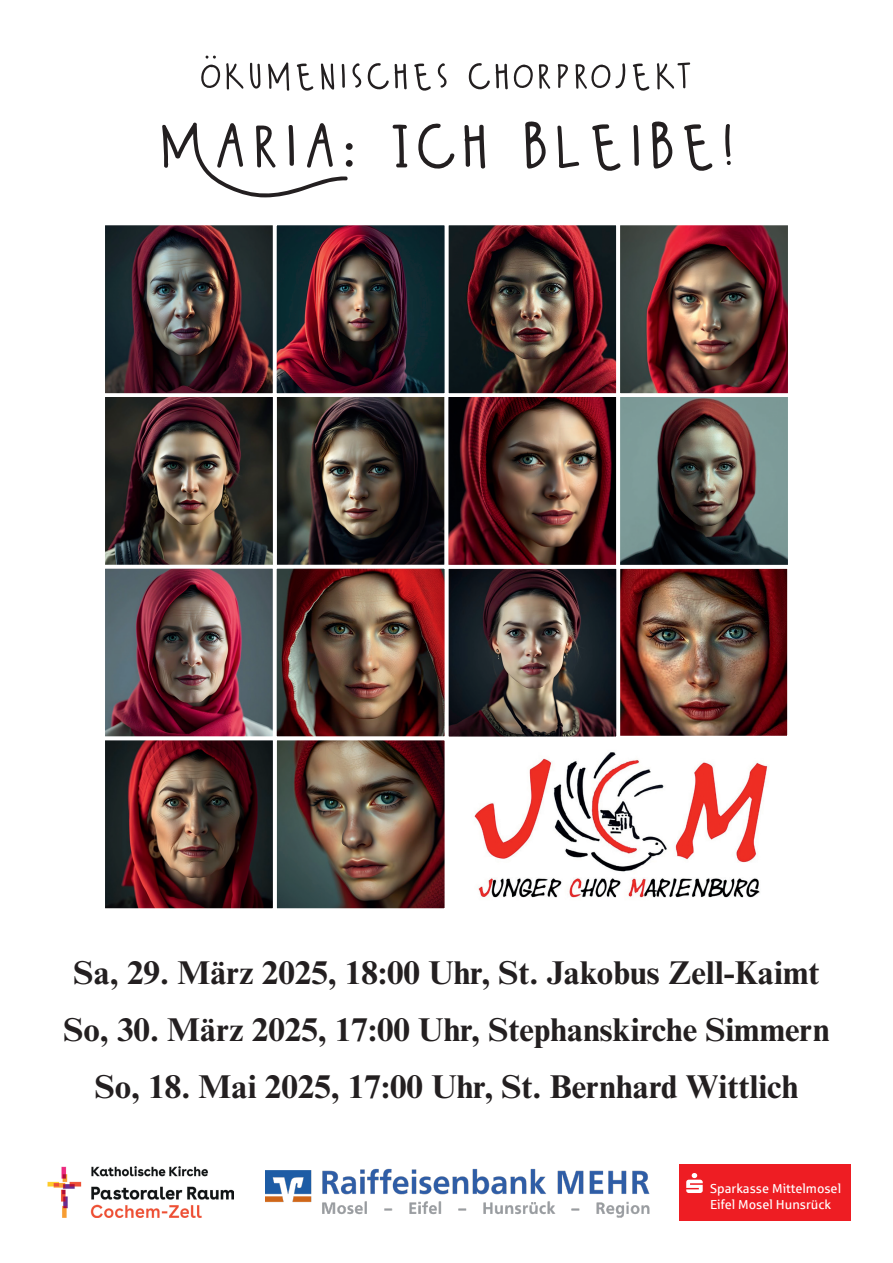
<style>
.page{position:relative;width:893px;height:1263px;background:#fff}
.page>*{position:absolute;margin:0;border:0;box-sizing:border-box;transform-origin:0 0}
.t1{font:90px "Wildy Sans";color:#231f20}
.t2{font:52.5px "Wildy Sans";color:#231f20}
.t3{font:700 33px "Times New Roman MT Std";color:#231f20}
.t4{font:13.05px/15.6px "Sparkasse Rg";color:#fff}
</style>
<div class="page">
<img style="left:106px;top:226px;width:681px;height:509px">
<div style="left:616px;top:565px;width:175px;height:175px;border:4px solid #fff"></div>
<div style="left:445px;top:565px;width:175px;height:175px;border:4px solid #fff"></div>
<div style="left:101px;top:393px;width:176px;height:176px;border:4px solid #fff"></div>
<div style="left:445px;top:393px;width:175px;height:176px;border:4px solid #fff"></div>
<div style="left:101px;top:565px;width:176px;height:175px;border:4px solid #fff"></div>
<div style="left:273px;top:565px;width:175px;height:175px;border:4px solid #fff"></div>
<img style="left:106px;top:741px;width:337px;height:166px">
<div style="left:273px;top:736px;width:175px;height:176px;border:4px solid #fff"></div>
<div style="left:616px;top:393px;width:176px;height:176px;border:4px solid #fff"></div>
<div style="left:445px;top:221px;width:175px;height:176px;border:4px solid #fff"></div>
<div style="left:101px;top:221px;width:176px;height:176px;border:4px solid #fff"></div>
<div style="left:616px;top:221px;width:176px;height:176px;border:4px solid #fff"></div>
<div style="left:273px;top:221px;width:175px;height:176px;border:4px solid #fff"></div>
<div style="left:101px;top:736px;width:176px;height:176px;border:4px solid #fff"></div>
<img style="left:474px;top:752px;width:294px;height:146px">
<img style="left:47px;top:1166px;width:186px;height:51px">
<img style="left:265px;top:1168px;width:385px;height:49px">
<div style="left:679px;top:1164px;width:171px;height:56px;background:#ee1d23"></div>
<svg style="left:686px;top:1173px;width:17px;height:20px"></svg>
<p class="t2" style="left:199px;top:51px;width:496px">ökumenisches chorprojekt</p>
<p class="t1" style="left:156px;top:104px;width:583px">Maria: Ich bleibe!</p>
<p class="t3" style="left:74px;top:952px;width:747px">Sa, 29. März 2025, 18:00 Uhr, St. Jakobus Zell-Kaimt</p>
<p class="t3" style="left:63px;top:1009px;width:767px">So, 30. März 2025, 17:00 Uhr, Stephanskirche Simmern</p>
<p class="t3" style="left:95px;top:1066px;width:705px">So, 18. Mai 2025, 17:00 Uhr, St. Bernhard Wittlich</p>
<p class="t4" style="left:710px;top:1180px;width:133px">Sparkasse Mittelmosel<br>Eifel Mosel Hunsrück</p>
</div>
